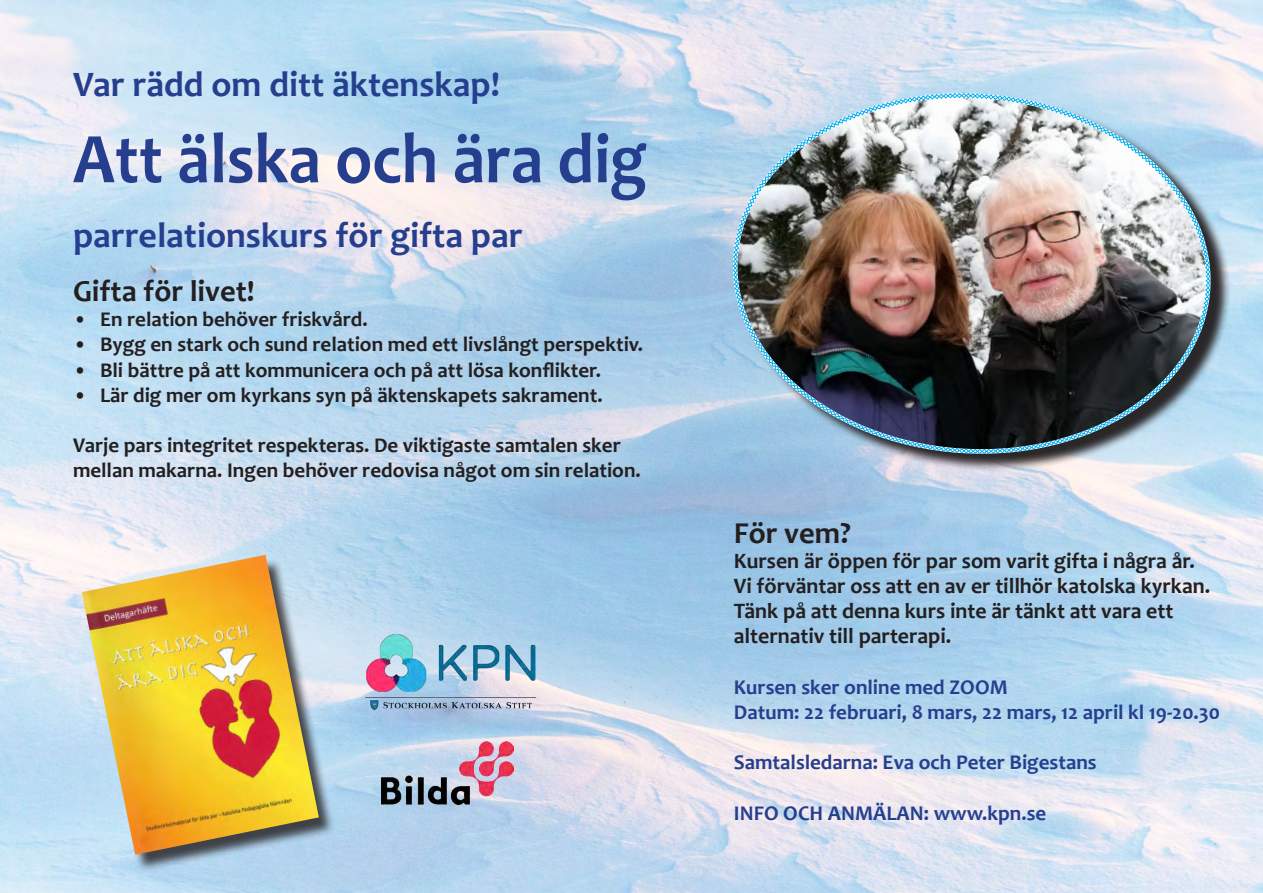
<style>
.page{position:relative;width:1263px;height:893px;background:#fff}
.page>*{position:absolute;margin:0;border:0;box-sizing:border-box;transform-origin:0 0}
.t1{font:700 72px "Candara";color:#253f8e;scale:.92 1}
.t2{font:700 36px "Candara";color:#253f8e}
.t3{font:700 30.45px "Candara";color:#231f20}
.t4{font:700 22.05px "Candara";color:#231f20}
.t5{font:700 21px "Candara";color:#231f20}
.t6{font:700 21px "Candara";color:#253f8e}
</style>
<div class="page">
<img style="left:0;top:0;width:1263px;height:893px">
<div style="left:738px;top:96px;width:493px;height:376px;background:#231f20;opacity:.96"></div>
<svg style="left:724px;top:82px;width:495px;height:378px;background:#b2c7d9"></svg>
<img style="left:733px;top:93px;width:478px;height:361px">
<div style="left:83px;top:558px;width:252px;height:315px;background:#231f20;opacity:.81"></div>
<img style="left:82px;top:555px;width:237px;height:300px">
<img style="left:365px;top:635px;width:171px;height:75px">
<img style="left:382px;top:741px;width:131px;height:63px">
<p class="t2" style="left:73px;top:62px;width:428px">Var rädd om ditt äktenskap!</p>
<p class="t1" style="left:73px;top:114px;width:625px">Att älska och ära dig</p>
<p class="t2" style="left:73px;top:213px;width:451px">parrelationskurs för gifta par</p>
<p class="t3" style="left:73px;top:272px;width:183px">Gifta för livet!</p>
<p class="t5" style="left:73px;top:306px;width:296px">• En relation behöver friskvård.</p>
<p class="t5" style="left:73px;top:331px;width:572px">• Bygg en stark och sund relation med ett livslångt perspektiv.</p>
<p class="t5" style="left:73px;top:357px;width:530px">• Bli bättre på att kommunicera och på att lösa konflikter.</p>
<p class="t5" style="left:73px;top:382px;width:531px">• Lär dig mer om kyrkans syn på äktenskapets sakrament.</p>
<p class="t5" style="left:73px;top:432px;width:549px">Varje pars integritet respekteras. De viktigaste samtalen sker</p>
<p class="t5" style="left:73px;top:457px;width:569px">mellan makarna. Ingen behöver redovisa något om sin relation.</p>
<p class="t3" style="left:734px;top:514px;width:119px">För vem?</p>
<p class="t4" style="left:734px;top:547px;width:463px">Kursen är öppen för par som varit gifta i några år.</p>
<p class="t4" style="left:734px;top:572px;width:478px">Vi förväntar oss att en av er tillhör katolska kyrkan.</p>
<p class="t4" style="left:734px;top:597px;width:441px">Tänk på att denna kurs inte är tänkt att vara ett</p>
<p class="t4" style="left:734px;top:622px;width:219px">alternativ till parterapi.</p>
<p class="t6" style="left:734px;top:674px;width:275px">Kursen sker online med ZOOM</p>
<p class="t6" style="left:734px;top:699px;width:488px">Datum: 22 februari, 8 mars, 22 mars, 12 april kl 19-20.30</p>
<p class="t6" style="left:734px;top:749px;width:364px">Samtalsledarna: Eva och Peter Bigestans</p>
<p class="t6" style="left:734px;top:800px;width:314px">INFO OCH ANMÄLAN: www.kpn.se</p>
</div>
